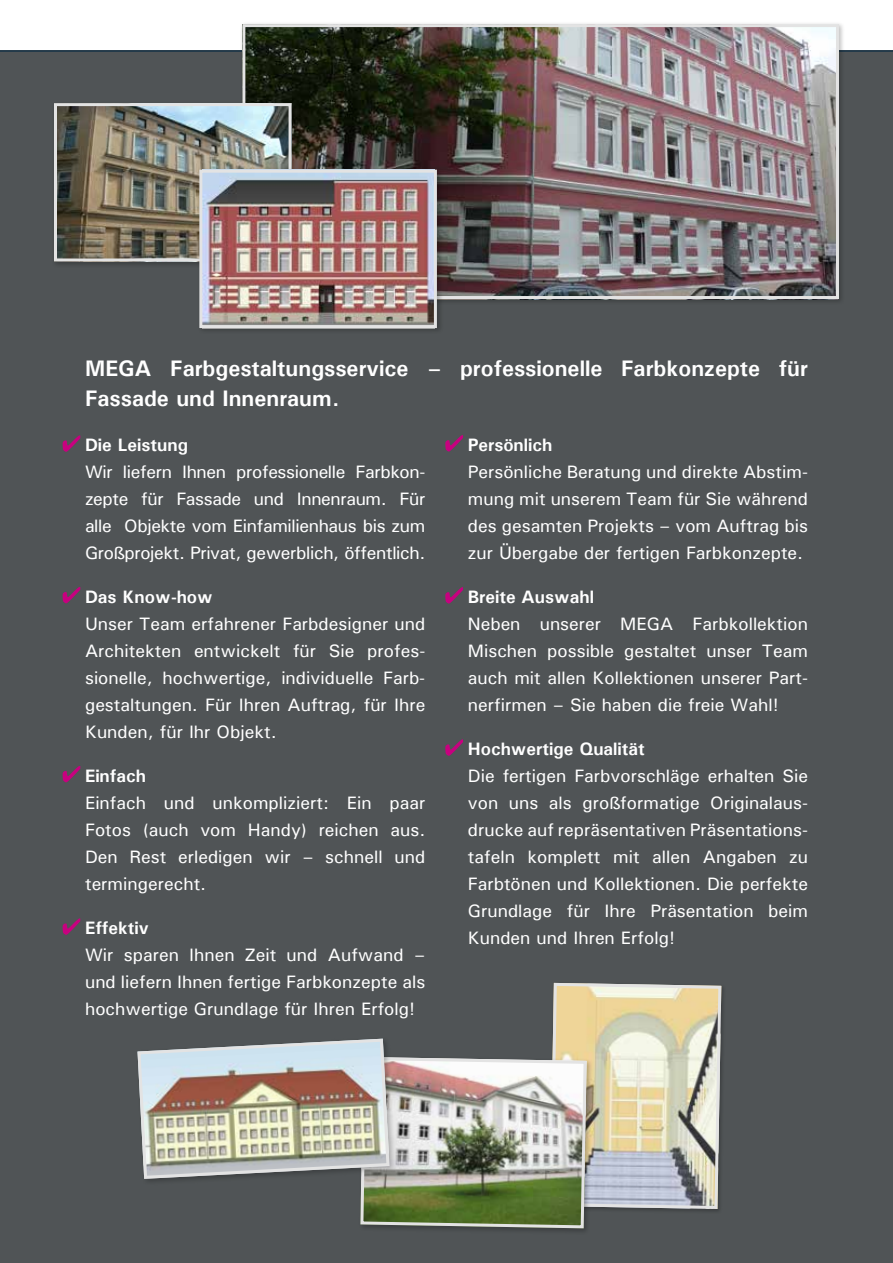
<style>
.page{position:relative;width:893px;height:1263px;background:#fff}
.page>*{position:absolute;margin:0;border:0;box-sizing:border-box;transform-origin:0 0}
.t1{font:700 22.5px/30px "Univers";color:#fff}
.t2{font:500 18px/27px "Univers";color:#fff;text-align:justify}
.t3{font:700 18px "Univers";color:#fff}
</style>
<div class="page">
<div style="left:0;top:50px;width:893px;height:1213px;background:#505456"></div>
<hr style="left:0;top:50px;width:893px;height:2px;background:#002642">
<svg style="left:63px;top:587px;width:17px;height:16px"></svg>
<svg style="left:63px;top:766px;width:17px;height:16px"></svg>
<svg style="left:63px;top:918px;width:17px;height:17px"></svg>
<svg style="left:63px;top:435px;width:17px;height:17px"></svg>
<svg style="left:445px;top:435px;width:18px;height:16px"></svg>
<svg style="left:445px;top:587px;width:18px;height:16px"></svg>
<svg style="left:445px;top:739px;width:18px;height:17px"></svg>
<div style="left:240px;top:21px;width:605px;height:284px;background:#000;opacity:.25"></div>
<img style="left:246px;top:28px;width:589px;height:267px">
<div style="left:242px;top:24px;width:597px;height:275px;border:3px solid #e3e3e3"></div>
<div style="left:52px;top:101px;width:246px;height:167px;background:#000;opacity:.25"></div>
<img style="left:58px;top:107px;width:230px;height:150px">
<div style="left:54px;top:103px;width:238px;height:158px;border:3px solid #e3e3e3"></div>
<div style="left:197px;top:167px;width:247px;height:168px;background:#000;opacity:.25"></div>
<img style="left:203px;top:174px;width:230px;height:150px">
<div style="left:199px;top:170px;width:238px;height:158px;border:3px solid #e3e3e3"></div>
<img style="left:137px;top:982px;width:586px;height:248px">
<p class="t1" style="left:85px;top:353px;width:724px">MEGA Farbgestaltungsservice – professionelle Farbkonzepte für<br>Fassade und Innenraum.</p>
<p class="t3" style="left:85px;top:433px;width:104px">Die Leistung</p>
<p class="t2" style="left:85px;top:458px;width:342px">Wir liefern Ihnen professionelle Farbkon&shy;zepte für Fassade und Innenraum. Für alle Objekte vom Einfamilienhaus bis zum Großprojekt. Privat, gewerblich, öffentlich.</p>
<p class="t3" style="left:85px;top:585px;width:129px">Das Know-how</p>
<p class="t2" style="left:85px;top:610px;width:342px">Unser Team erfahrener Farbdesigner und Architekten entwickelt für Sie profes&shy;sionelle, hochwertige, individuelle Farb&shy;gestaltungen. Für Ihren Auftrag, für Ihre Kunden, für Ihr Objekt.</p>
<p class="t3" style="left:85px;top:764px;width:63px">Einfach</p>
<p class="t2" style="left:85px;top:789px;width:342px">Einfach und unkompliziert: Ein paar Fotos (auch vom Handy) reichen aus.<br>Den Rest erledigen wir – schnell und termingerecht.</p>
<p class="t3" style="left:85px;top:916px;width:65px">Effektiv</p>
<p class="t2" style="left:85px;top:941px;width:342px">Wir sparen Ihnen Zeit und Aufwand – und liefern Ihnen fertige Farbkonzepte als hochwertige Grundlage für Ihren Erfolg!</p>
<p class="t3" style="left:468px;top:433px;width:86px">Persönlich</p>
<p class="t2" style="left:468px;top:458px;width:342px">Persönliche Beratung und direkte Abstim&shy;mung mit unserem Team für Sie während des gesamten Projekts – vom Auftrag bis zur Übergabe der fertigen Farbkonzepte.</p>
<p class="t3" style="left:468px;top:585px;width:128px">Breite Auswahl</p>
<p class="t2" style="left:468px;top:610px;width:342px">Neben unserer MEGA Farbkollektion Mischen possible gestaltet unser Team auch mit allen Kollektionen unserer Part&shy;nerfirmen – Sie haben die freie Wahl!</p>
<p class="t3" style="left:468px;top:737px;width:178px">Hochwertige Qualität</p>
<p class="t2" style="left:468px;top:762px;width:342px">Die fertigen Farbvorschläge erhalten Sie von uns als großformatige Originalaus&shy;drucke auf repräsentativen Präsentations&shy;tafeln komplett mit allen Angaben zu Farbtönen und Kollektionen. Die perfekte Grundlage für Ihre Präsentation beim Kunden und Ihren Erfolg!</p>
</div>
